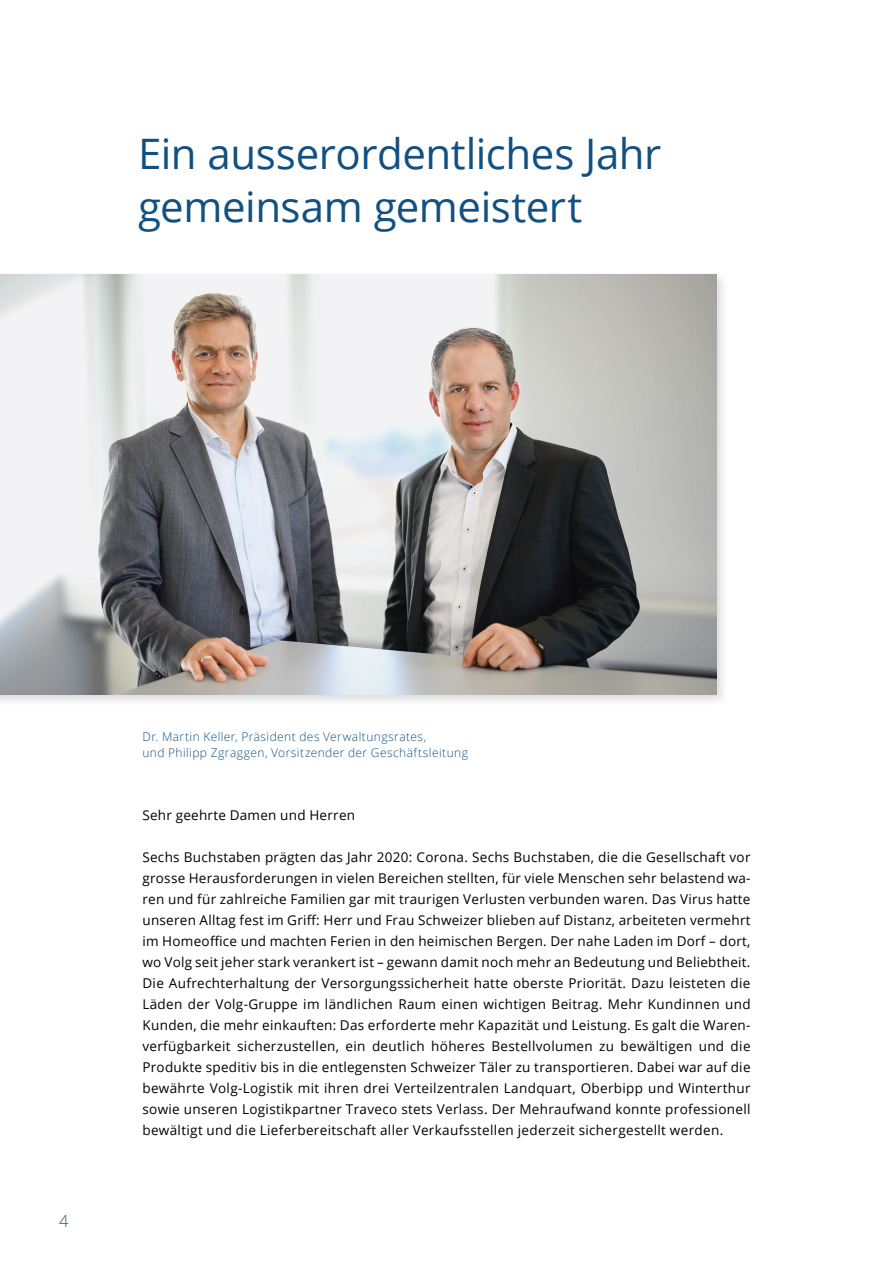
<style>
.page{position:relative;width:893px;height:1263px;background:#fff}
.page>*{position:absolute;margin:0;border:0;box-sizing:border-box;transform-origin:0 0}
.t1{font:42px/52.5px "Open Sans";letter-spacing:-.01em;color:#125081}
.t2{font:300 16.5px "Open Sans";color:#125081}
.t3{font:13.5px/21px "Open Sans";letter-spacing:.025em;color:#000;text-align:justify}
.t4{font:300 12px/16.5px "Open Sans";letter-spacing:.035em;color:#125081}
</style>
<div class="page">
<div style="left:0;top:269px;width:730px;height:439px;background:#000;opacity:.15"></div>
<img style="left:0;top:274px;width:716px;height:420px">
<h1 class="t1" style="left:138px;top:127px;width:525px">Ein ausserordentliches Jahr gemeinsam gemeistert</h1>
<p class="t2" style="left:59px;top:1209px;width:11px">4</p>
<p class="t4" style="left:142px;top:728px;width:327px">Dr. Martin Keller, Präsident des Verwaltungsrates,<br>und Philipp Zgraggen, Vorsitzender der Geschäftsleitung</p>
<p class="t3" style="left:142px;top:805px;width:214px">Sehr geehrte Damen und Herren</p>
<p class="t3" style="left:142px;top:847px;width:610px">Sechs Buchstaben prägten das Jahr 2020: Corona. Sechs Buchstaben, die die Gesellschaft vor grosse Herausforderungen in vielen Bereichen stellten, für viele Menschen sehr belastend wa&shy;ren und für zahlreiche Familien gar mit traurigen Verlusten verbunden waren. Das Virus hatte unseren Alltag fest im Griff: Herr und Frau Schweizer blieben auf Distanz, arbeiteten vermehrt im Homeoffice und machten Ferien in den heimischen Bergen. Der nahe Laden im Dorf – dort, wo Volg seit jeher stark verankert ist – gewann damit noch mehr an Bedeutung und Beliebtheit.<br>Die Aufrechterhaltung der Versorgungssicherheit hatte oberste Priorität. Dazu leisteten die Läden der Volg-Gruppe im ländlichen Raum einen wichtigen Beitrag. Mehr Kundinnen und Kunden, die mehr einkauften: Das erforderte mehr Kapazität und Leistung. Es galt die Waren&shy;verfügbarkeit sicherzustellen, ein deutlich höheres Bestellvolumen zu bewältigen und die Produkte speditiv bis in die entlegensten Schweizer Täler zu transportieren. Dabei war auf die bewährte Volg-Logistik mit ihren drei Verteilzentralen Landquart, Oberbipp und Winterthur sowie unseren Logistikpartner Traveco stets Verlass. Der Mehraufwand konnte professionell bewältigt und die Lieferbereitschaft aller Verkaufsstellen jederzeit sichergestellt werden.</p>
</div>
